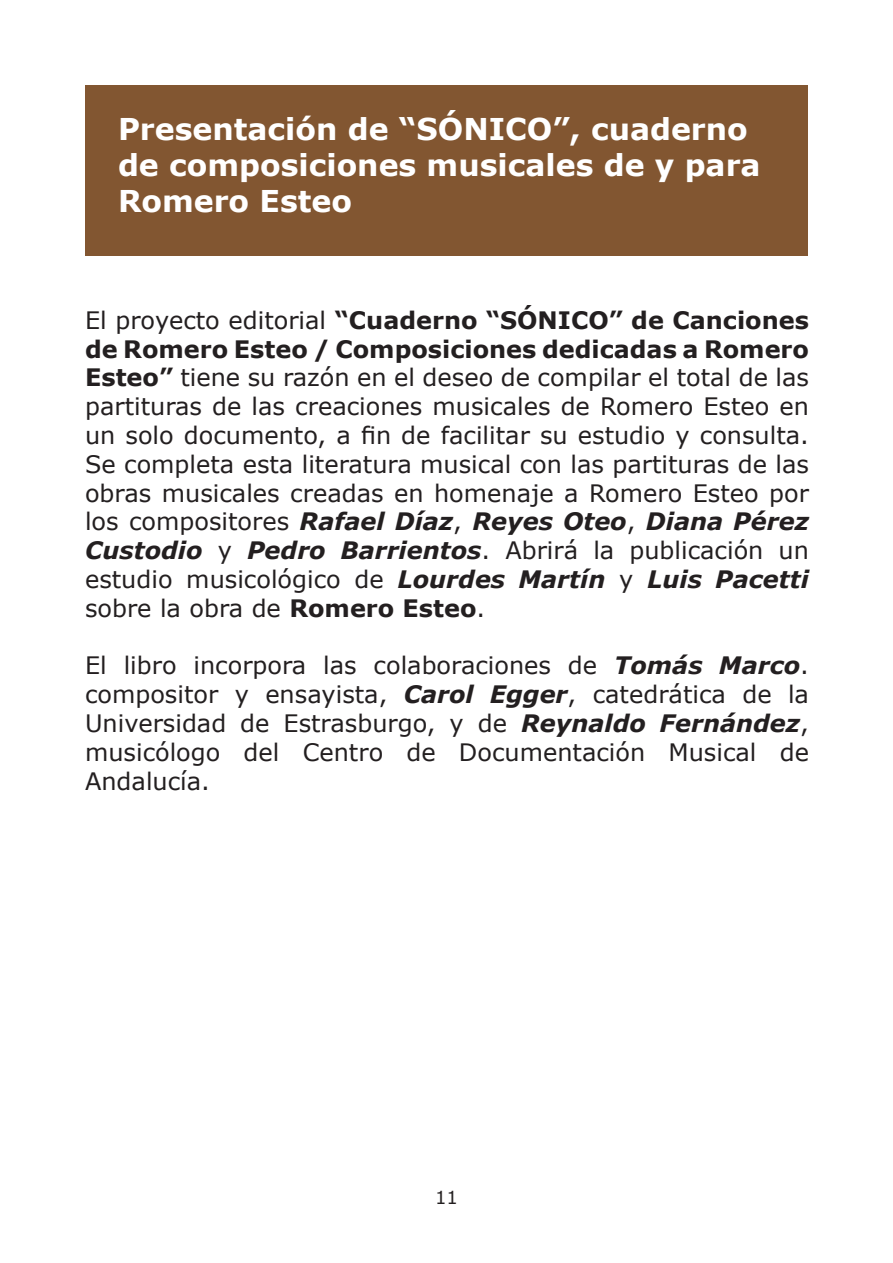
<style>
.page{position:relative;width:893px;height:1263px;background:#fff}
.page>*{position:absolute;margin:0;border:0;box-sizing:border-box;transform-origin:0 0}
.t1{font:700 30px/36px "Verdana";color:#fff}
.t2{font:24px/28.8px "Verdana";color:#231f20;text-align:justify}
.t3{font:18px "Verdana";color:#231f20}
.s1{font-weight:700}
.s2{font-weight:700;font-style:italic}
</style>
<div class="page">
<div style="left:85px;top:85px;width:723px;height:170px;background:#825631"></div>
<p class="t1" style="left:118px;top:110px;width:644px">Presentación de “SÓNICO”, cuaderno de composiciones musicales de y para<br>Romero Esteo</p>
<p class="t2" style="left:85px;top:305px;width:725px">El proyecto editorial <span class="s1">“Cuaderno “SÓNICO” de Canciones de Romero Esteo / Composiciones dedicadas a Romero Esteo”</span> tiene su razón en el deseo de compilar el total de las partituras de las creaciones musicales de Romero Esteo en un solo documento, a fin de facilitar su estudio y consulta.<br>Se completa esta literatura musical con las partituras de las obras musicales creadas en homenaje a Romero Esteo por los compositores <span class="s2">Rafael Díaz</span>, <span class="s2">Reyes Oteo</span>, <span class="s2">Diana Pérez Custodio</span> y <span class="s2">Pedro Barrientos</span>. Abrirá la publicación un estudio musicológico de <span class="s2">Lourdes Martín</span> y <span class="s2">Luis Pacetti </span>sobre la obra de <span class="s1">Romero Esteo</span>.</p>
<p class="t2" style="left:85px;top:651px;width:725px">El libro incorpora las colaboraciones de <span class="s2">Tomás Marco</span>. compositor y ensayista, <span class="s2">Carol Egger</span>, catedrática de la Universidad de Estrasburgo, y de <span class="s2">Reynaldo Fernández</span>, musicólogo del Centro de Documentación Musical de Andalucía.</p>
<p class="t3" style="left:435px;top:1185px;width:24px">11</p>
</div>
